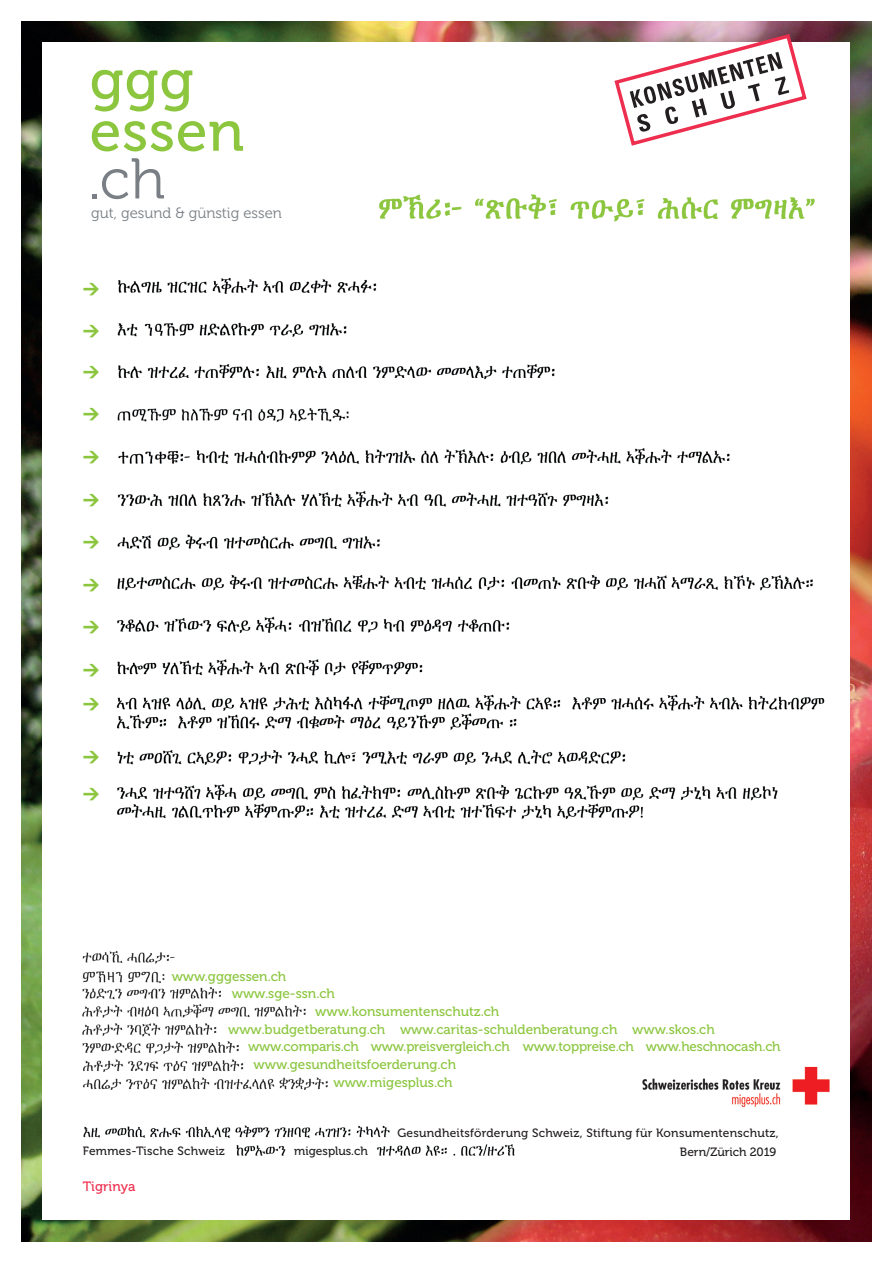
<style>
.page{position:relative;width:893px;height:1263px;background:#fff}
.page>*{position:absolute;margin:0;border:0;box-sizing:border-box;transform-origin:0 0}
.t1{font:900 16.5px/33.8px "DIN";color:#8bc63e}
.t2{font:14.85px "Museo 300";color:#797f84}
.t3{font:13.5px "Museo 500";color:#8bc63e}
.t4{font:13.5px "Museo 500";letter-spacing:.01em;color:#ee2e4e}
.t5{font:12px "Museo 500";letter-spacing:.02em;color:#231f20}
.t6{font:12px "Museo 500";color:#231f20}
</style>
<div class="page">
<img style="left:21px;top:21px;width:851px;height:1221px">
<div style="left:43px;top:43px;width:807px;height:1177px;background:#fff"></div>
<svg style="left:612px;top:32px;width:197px;height:114px"></svg>
<svg style="left:92px;top:70px;width:100px;height:41px"></svg>
<svg style="left:92px;top:121px;width:151px;height:30px"></svg>
<svg style="left:92px;top:194px;width:4px;height:4px"></svg>
<svg style="left:102px;top:158px;width:62px;height:41px"></svg>
<img style="left:116px;top:277px;width:709px;height:542px">
<img style="left:379px;top:194px;width:436px;height:28px">
<img style="left:82px;top:951px;width:246px;height:139px">
<img style="left:83px;top:1125px;width:432px;height:31px">
<img style="left:642px;top:1066px;width:188px;height:41px">
<p class="t2" style="left:91px;top:205px;width:192px">gut, gesund &amp; günstig essen</p>
<p class="t1" style="left:83px;top:271px;width:18px">&gt;</p>
<p class="t1" style="left:83px;top:312px;width:18px">&gt;</p>
<p class="t1" style="left:83px;top:353px;width:18px">&gt;</p>
<p class="t1" style="left:83px;top:395px;width:18px">&gt;</p>
<p class="t1" style="left:83px;top:438px;width:18px">&gt;</p>
<p class="t1" style="left:83px;top:481px;width:18px">&gt;</p>
<p class="t1" style="left:83px;top:523px;width:18px">&gt;</p>
<p class="t1" style="left:83px;top:566px;width:18px">&gt;</p>
<p class="t1" style="left:83px;top:609px;width:18px">&gt;</p>
<p class="t1" style="left:83px;top:651px;width:18px">&gt; &gt;</p>
<p class="t1" style="left:83px;top:738px;width:18px">&gt;</p>
<p class="t1" style="left:83px;top:775px;width:18px">&gt;</p>
<p class="t3" style="left:172px;top:969px;width:116px">www.gggessen.ch</p>
<p class="t3" style="left:232px;top:986px;width:105px">www.sge-ssn.ch</p>
<p class="t3" style="left:315px;top:1004px;width:186px">www.konsumentenschutz.ch</p>
<p class="t3" style="left:228px;top:1022px;width:488px">www.budgetberatung.ch www.caritas-schuldenberatung.ch www.skos.ch</p>
<p class="t3" style="left:248px;top:1039px;width:534px">www.comparis.ch www.preisvergleich.ch www.toppreise.ch www.heschnocash.ch</p>
<p class="t3" style="left:254px;top:1057px;width:204px">www.gesundheitsfoerderung.ch</p>
<p class="t3" style="left:333px;top:1075px;width:121px">www.migesplus.ch</p>
<p class="t5" style="left:397px;top:1126px;width:383px">Gesundheitsförderung Schweiz, Stiftung für Konsumentenschutz,</p>
<p class="t5" style="left:83px;top:1144px;width:144px">Femmes-Tische Schweiz</p>
<p class="t6" style="left:294px;top:1144px;width:75px">migesplus.ch</p>
<p class="t6" style="left:680px;top:1146px;width:98px">Bern/Zürich 2019</p>
<p class="t4" style="left:83px;top:1179px;width:54px">Tigrinya</p>
</div>
